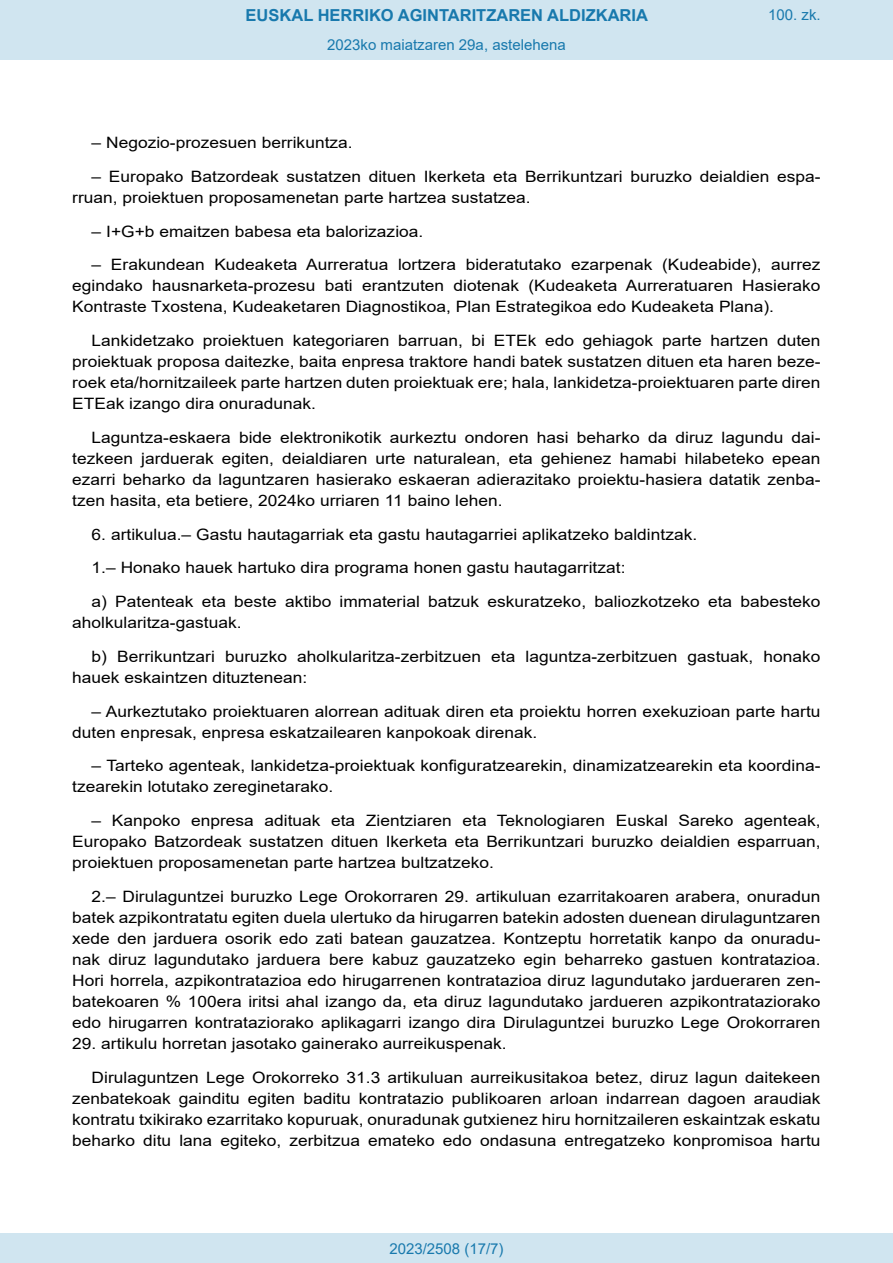
<style>
.page{position:relative;width:893px;height:1263px;background:#fff}
.page>*{position:absolute;margin:0;border:0;box-sizing:border-box;transform-origin:0 0}
.t1{font:700 16.5px "Arial";color:#1879ad}
.BOPVDetalle{font:15.6px/21px "Arial";color:#000;text-align:justify;scale:1.11 1}
.Paginacion_Centro{font:15px "Arial";color:#1879ad}
</style>
<div class="page">
<div style="left:0;top:0;width:893px;height:60px;background:#d0e5f0"></div>
<div style="left:0;top:1233px;width:893px;height:30px;background:#d0e5f0"></div>
<p class="t1" style="left:246px;top:3px;width:404px">EUSKAL HERRIKO AGINTARITZAREN ALDIZKARIA</p>
<p class="Paginacion_Centro" style="left:327px;top:35px;width:240px">2023ko maiatzaren 29a, astelehena</p>
<p class="Paginacion_Centro" style="left:768px;top:5px;width:54px">100. zk.</p>
<p class="BOPVDetalle" style="left:92px;top:132px;width:237px">– Negozio-prozesuen berrikuntza.</p>
<p class="BOPVDetalle" style="left:72px;top:166px;width:676px;text-indent:19px">– Europako Batzordeak sustatzen dituen Ikerketa eta Berrikuntzari buruzko deialdien espa&shy;rruan, proiektuen proposamenetan parte hartzea sustatzea.</p>
<p class="BOPVDetalle" style="left:92px;top:221px;width:300px">– I+G+b emaitzen babesa eta balorizazioa.</p>
<p class="BOPVDetalle" style="left:72px;top:254px;width:676px;text-indent:19px">– Erakundean Kudeaketa Aurreratua lortzera bideratutako ezarpenak (Kudeabide), aurrez egindako hausnarketa-prozesu bati erantzuten diotenak (Kudeaketa Aurreratuaren Hasierako Kontraste Txostena, Kudeaketaren Diagnostikoa, Plan Estrategikoa edo Kudeaketa Plana).</p>
<p class="BOPVDetalle" style="left:72px;top:330px;width:676px;text-indent:19px">Lankidetzako proiektuen kategoriaren barruan, bi ETEk edo gehiagok parte hartzen duten proiektuak proposa daitezke, baita enpresa traktore handi batek sustatzen dituen eta haren beze&shy;roek eta/hornitzaileek parte hartzen duten proiektuak ere; hala, lankidetza-proiektuaren parte diren ETEak izango dira onuradunak.</p>
<p class="BOPVDetalle" style="left:72px;top:427px;width:676px;text-indent:19px">Laguntza-eskaera bide elektronikotik aurkeztu ondoren hasi beharko da diruz lagundu dai&shy;tezkeen jarduerak egiten, deialdiaren urte naturalean, eta gehienez hamabi hilabeteko epean ezarri beharko da laguntzaren hasierako eskaeran adierazitako proiektu-hasiera datatik zenba&shy;tzen hasita, eta betiere, 2024ko urriaren 11 baino lehen.</p>
<p class="BOPVDetalle" style="left:92px;top:524px;width:547px">6. artikulua.– Gastu hautagarriak eta gastu hautagarriei aplikatzeko baldintzak.</p>
<p class="BOPVDetalle" style="left:92px;top:557px;width:482px">1.– Honako hauek hartuko dira programa honen gastu hautagarritzat:</p>
<p class="BOPVDetalle" style="left:72px;top:591px;width:676px;text-indent:19px">a) Patenteak eta beste aktibo immaterial batzuk eskuratzeko, baliozkotzeko eta babesteko aholkularitza-gastuak.</p>
<p class="BOPVDetalle" style="left:72px;top:646px;width:676px;text-indent:19px">b) Berrikuntzari buruzko aholkularitza-zerbitzuen eta laguntza-zerbitzuen gastuak, honako hauek eskaintzen dituztenean:</p>
<p class="BOPVDetalle" style="left:72px;top:701px;width:676px;text-indent:19px">– Aurkeztutako proiektuaren alorrean adituak diren eta proiektu horren exekuzioan parte hartu duten enpresak, enpresa eskatzailearen kanpokoak direnak.</p>
<p class="BOPVDetalle" style="left:72px;top:755px;width:676px;text-indent:19px">– Tarteko agenteak, lankidetza-proiektuak konfiguratzearekin, dinamizatzearekin eta koordina&shy;tzearekin lotutako zereginetarako.</p>
<p class="BOPVDetalle" style="left:72px;top:810px;width:676px;text-indent:19px">– Kanpoko enpresa adituak eta Zientziaren eta Teknologiaren Euskal Sareko agenteak, Europako Batzordeak sustatzen dituen Ikerketa eta Berrikuntzari buruzko deialdien esparruan, proiektuen proposamenetan parte hartzea bultzatzeko.</p>
<p class="BOPVDetalle" style="left:72px;top:886px;width:676px;text-indent:19px">2.– Dirulaguntzei buruzko Lege Orokorraren 29. artikuluan ezarritakoaren arabera, onuradun batek azpikontratatu egiten duela ulertuko da hirugarren batekin adosten duenean dirulaguntzaren xede den jarduera osorik edo zati batean gauzatzea. Kontzeptu horretatik kanpo da onuradu&shy;nak diruz lagundutako jarduera bere kabuz gauzatzeko egin beharreko gastuen kontratazioa.<br>Hori horrela, azpikontratazioa edo hirugarrenen kontratazioa diruz lagundutako jardueraren zen&shy;batekoaren % 100era iritsi ahal izango da, eta diruz lagundutako jardueren azpikontrataziorako edo hirugarren kontrataziorako aplikagarri izango dira Dirulaguntzei buruzko Lege Orokorraren</p>
<p class="BOPVDetalle" style="left:72px;top:1033px;width:393px">29. artikulu horretan jasotako gainerako aurreikuspenak.</p>
<p class="BOPVDetalle" style="left:72px;top:1067px;width:676px;text-indent:19px">Dirulaguntzen Lege Orokorreko 31.3 artikuluan aurreikusitakoa betez, diruz lagun daitekeen zenbatekoak gainditu egiten baditu kontratazio publikoaren arloan indarrean dagoen araudiak kontratu txikirako ezarritako kopuruak, onuradunak gutxienez hiru hornitzaileren eskaintzak eskatu beharko ditu lana egiteko, zerbitzua emateko edo ondasuna entregatzeko konpromisoa hartu</p>
<p class="Paginacion_Centro" style="left:389px;top:1238px;width:116px">2023/2508 (17/7)</p>
</div>
